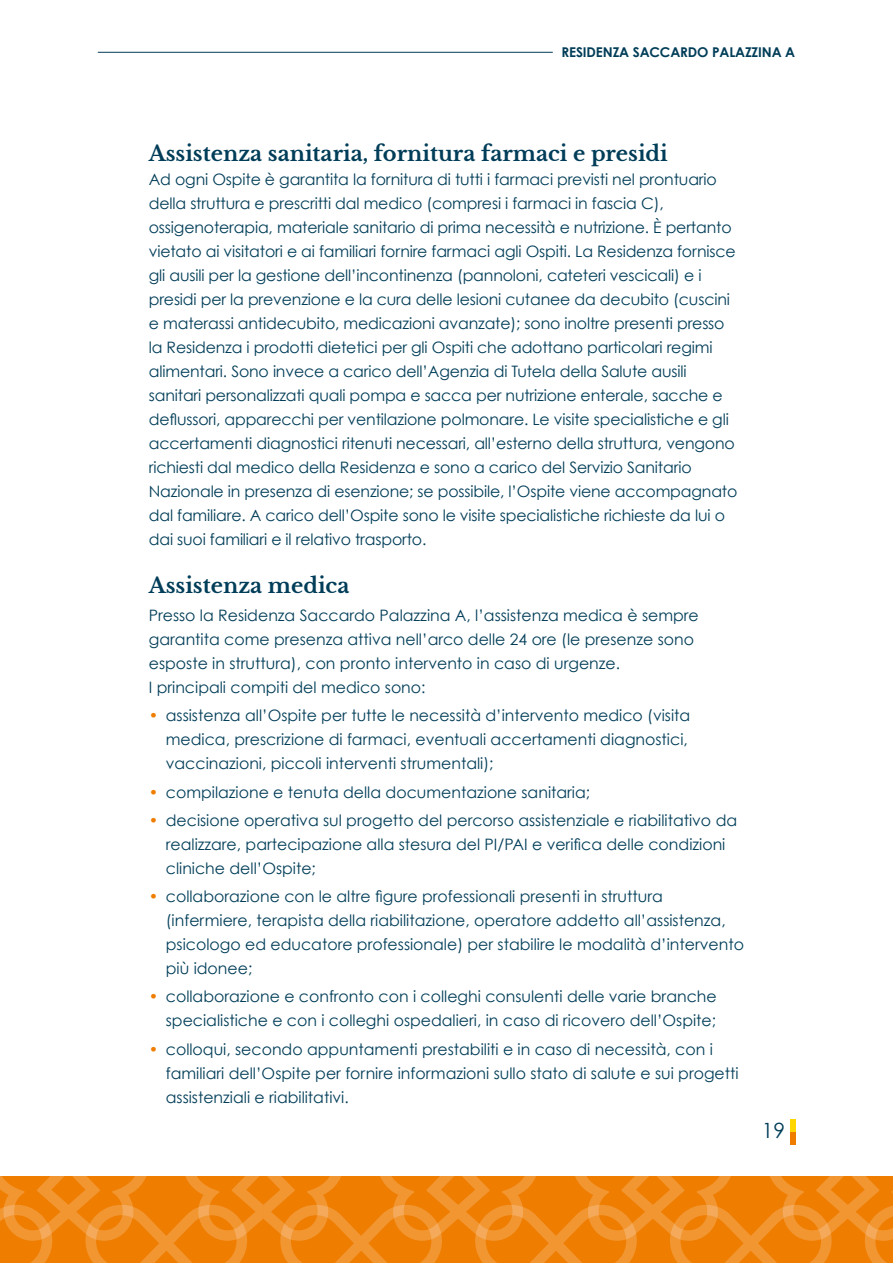
<style>
.page{position:relative;width:893px;height:1263px;background:#fff}
.page>*{position:absolute;margin:0;border:0;box-sizing:border-box;transform-origin:0 0}
.t1{font:700 21px "Libre Baskerville";color:#003d58}
.t2{font:21px "Century Gothic";color:#003d58}
.t3{font:15.75px/24px "Century Gothic";letter-spacing:-.005em;color:#003d58}
.t4{font:700 13.5px "Century Gothic";letter-spacing:-.01em;color:#003d58}
.s1{color:#ef7d00}
</style>
<div class="page">
<svg style="left:0;top:1176px;width:893px;height:87px;background:#f08714"></svg>
<div style="left:790px;top:1132px;width:5px;height:12px;background:#ef7d00"></div>
<div style="left:790px;top:1119px;width:5px;height:13px;background:#ffd600"></div>
<hr style="left:98px;top:52px;width:455px;height:1px;background:#003d58">
<p class="t4" style="left:561px;top:44px;width:235px">RESIDENZA SACCARDO PALAZZINA A</p>
<h1 class="t1" style="left:149px;top:140px;width:520px">Assistenza sanitaria, fornitura farmaci e presidi</h1>
<p class="t3" style="left:149px;top:167px;width:590px">Ad ogni Ospite è garantita la fornitura di tutti i farmaci previsti nel prontuario della struttura e prescritti dal medico (compresi i farmaci in fascia C), ossigenoterapia, materiale sanitario di prima necessità e nutrizione. È pertanto vietato ai visitatori e ai familiari fornire farmaci agli Ospiti. La Residenza fornisce gli ausili per la gestione dell’incontinenza (pannoloni, cateteri vescicali) e i presidi per la prevenzione e la cura delle lesioni cutanee da decubito (cuscini e materassi antidecubito, medicazioni avanzate); sono inoltre presenti presso la Residenza i prodotti dietetici per gli Ospiti che adottano particolari regimi alimentari. Sono invece a carico dell’Agenzia di Tutela della Salute ausili sanitari personalizzati quali pompa e sacca per nutrizione enterale, sacche e deflussori, apparecchi per ventilazione polmonare. Le visite specialistiche e gli accertamenti diagnostici ritenuti necessari, all’esterno della struttura, vengono richiesti dal medico della Residenza e sono a carico del Servizio Sanitario Nazionale in presenza di esenzione; se possibile, l’Ospite viene accompagnato dal familiare. A carico dell’Ospite sono le visite specialistiche richieste da lui o dai suoi familiari e il relativo trasporto.</p>
<h1 class="t1" style="left:149px;top:572px;width:202px">Assistenza medica</h1>
<p class="t3" style="left:149px;top:603px;width:551px">Presso la Residenza Saccardo Palazzina A, l’assistenza medica è sempre garantita come presenza attiva nell’arco delle 24 ore (le presenze sono esposte in struttura), con pronto intervento in caso di urgenze.<br>I principali compiti del medico sono:</p>
<p class="t3" style="left:166px;top:703px;width:526px;text-indent:-17px"><span class="s1">•</span> assistenza all’Ospite per tutte le necessità d’intervento medico (visita medica, prescrizione di farmaci, eventuali accertamenti diagnostici, vaccinazioni, piccoli interventi strumentali);</p>
<p class="t3" style="left:149px;top:780px;width:443px"><span class="s1">•</span> compilazione e tenuta della documentazione sanitaria;</p>
<p class="t3" style="left:166px;top:808px;width:573px;text-indent:-17px"><span class="s1">•</span> decisione operativa sul progetto del percorso assistenziale e riabilitativo da realizzare, partecipazione alla stesura del PI/PAI e verifica delle condizioni cliniche dell’Ospite;</p>
<p class="t3" style="left:166px;top:884px;width:580px;text-indent:-17px"><span class="s1">•</span> collaborazione con le altre figure professionali presenti in struttura (infermiere, terapista della riabilitazione, operatore addetto all’assistenza, psicologo ed educatore professionale) per stabilire le modalità d’intervento più idonee;</p>
<p class="t3" style="left:149px;top:984px;width:569px;text-align:right"><span class="s1">•</span> collaborazione e confronto con i colleghi consulenti delle varie branche specialistiche e con i colleghi ospedalieri, in caso di ricovero dell’Ospite;</p>
<p class="t3" style="left:166px;top:1037px;width:574px;text-indent:-17px"><span class="s1">•</span> colloqui, secondo appuntamenti prestabiliti e in caso di necessità, con i familiari dell’Ospite per fornire informazioni sullo stato di salute e sui progetti assistenziali e riabilitativi.</p>
<h1 class="t2" style="left:762px;top:1118px;width:25px">19</h1>
</div>
